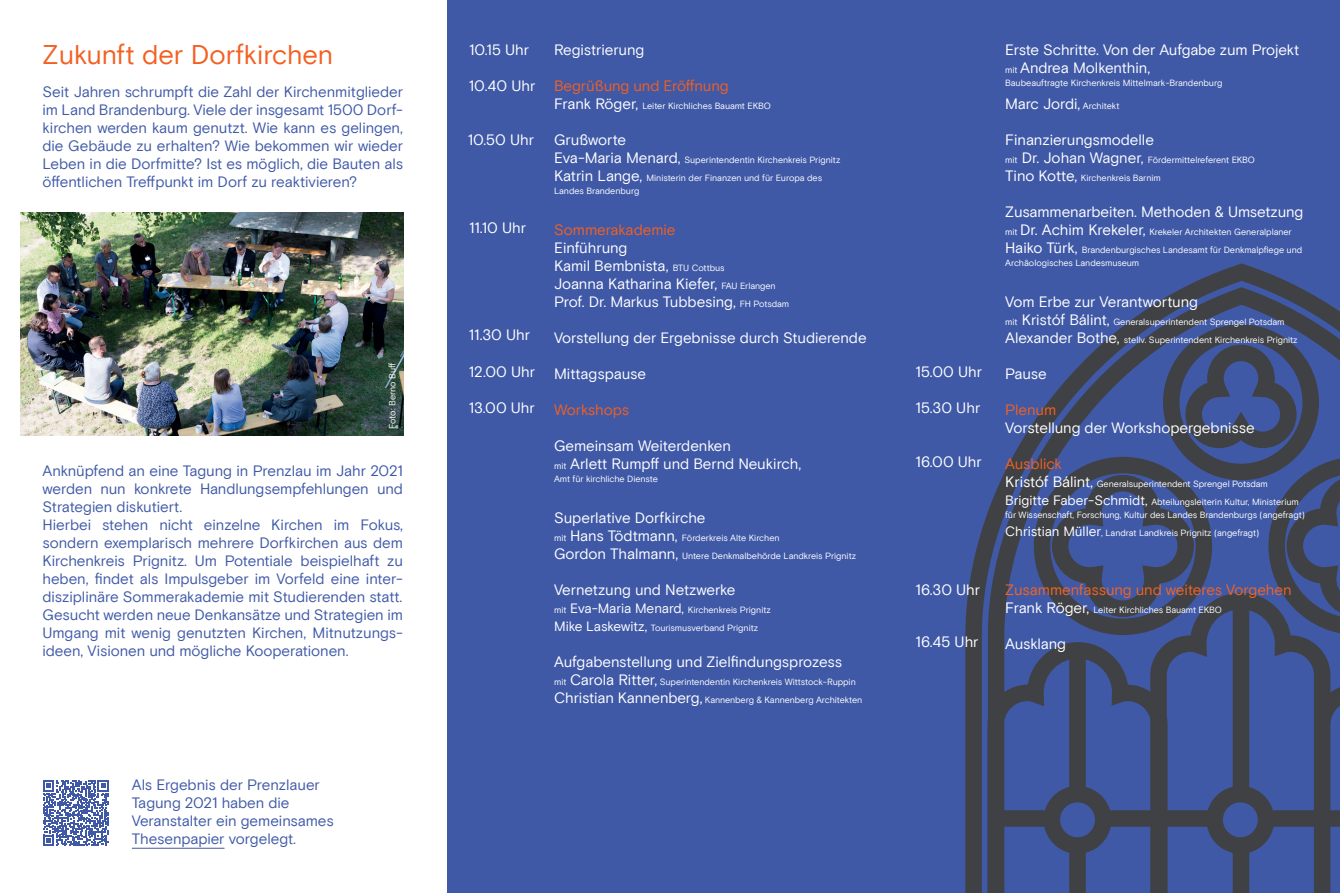
<style>
.page{position:relative;width:1340px;height:893px;background:#fff}
.page>*{position:absolute;margin:0;border:0;box-sizing:border-box;transform-origin:0 0}
.t1{font:27px "Basis Grotesque";color:#f26021}
.t2{font:15px/18px "Basis Grotesque";letter-spacing:-.005em;color:#3f59a7}
.t3{font:15px/18px "Basis Grotesque";letter-spacing:-.005em;color:#fff}
.t4{font:15px "Basis Grotesque";letter-spacing:-.005em;color:#f26021}
.t5{font:15px "Basis Grotesque";letter-spacing:-.01em;color:#f36421}
.t6{font:9px/18px "Basis Grotesque";letter-spacing:-.005em;color:#fff}
.s1{font-size:15px}
.s2{font-size:9px}
.s3{font-size:13.5px}
</style>
<div class="page">
<img style="left:20px;top:213px;width:383px;height:223px">
<hr style="left:132px;top:848px;width:92px;height:1px;background:#3f59a7">
<svg style="left:43px;top:780px;width:66px;height:66px"></svg>
<div style="left:448px;top:0;width:891px;height:893px;background:#3f59a7"></div>
<svg style="left:965px;top:263px;width:333px;height:630px"></svg>
<svg style="left:987px;top:287px;width:352px;height:606px"></svg>
<svg style="left:1033px;top:324px;width:306px;height:311px"></svg>
<h1 class="t1" style="left:43px;top:39px;width:292px">Zukunft der Dorfkirchen</h1>
<p class="t2" style="left:43px;top:82px;width:362px;text-align:justify">Seit Jahren schrumpft die Zahl der Kirchenmitglieder im Land Brandenburg. Viele der insgesamt 1500 Dorf&shy;kirchen werden kaum genutzt. Wie kann es gelingen, die Gebäude zu erhalten? Wie bekommen wir wieder Leben in die Dorfmitte? Ist es möglich, die Bauten als öffentlichen Treffpunkt im Dorf zu reaktivieren?</p>
<p class="t6" style="left:383px;top:429px;width:67px;rotate:-90deg">Foto: Berno Buff</p>
<p class="t2" style="left:43px;top:462px;width:362px">Anknüpfend an eine Tagung in Prenzlau im Jahr 2021 werden nun konkrete Handlungsempfehlungen und Strategien diskutiert.<br>Hierbei stehen nicht einzelne Kirchen im Fokus, sondern exemplarisch mehrere Dorfkirchen aus dem Kirchenkreis Prignitz. Um Potentiale beispielhaft zu heben, findet als Impulsgeber im Vorfeld eine inter&shy;disziplinäre Sommerakademie mit Studierenden statt.<br>Gesucht werden neue Denkansätze und Strategien im Umgang mit wenig genutzten Kirchen, Mitnutzungs&shy;ideen, Visionen und mögliche Kooperationen.</p>
<h2 class="t2" style="left:132px;top:776px;width:203px">Als Ergebnis der Prenzlauer<br>Tagung 2021 haben die<br>Veranstalter ein gemeinsames<br>Thesenpapier vorgelegt.</h2>
<h2 class="t3" style="left:469px;top:40px;width:62px">10.15 Uhr</h2>
<h2 class="t3" style="left:469px;top:77px;width:68px">10.40 Uhr</h2>
<h2 class="t3" style="left:468px;top:131px;width:68px">10.50 Uhr</h2>
<h2 class="t3" style="left:469px;top:219px;width:58px">11.10 Uhr</h2>
<h2 class="t3" style="left:469px;top:326px;width:63px">11.30 Uhr</h2>
<h2 class="t3" style="left:469px;top:363px;width:68px">12.00 Uhr</h2>
<h2 class="t3" style="left:469px;top:399px;width:67px">13.00 Uhr</h2>
<h2 class="t3" style="left:554px;top:40px;width:92px">Registrierung</h2>
<h2 class="t4" style="left:554px;top:77px;width:176px">Begrüßung und Eröffnung</h2>
<p class="t6" style="left:554px;top:96px;width:218px"><span class="s1">Frank Röger,</span> Leiter Kirchliches Bauamt EKBO</p>
<h2 class="t3" style="left:554px;top:130px;width:74px">Grußworte</h2>
<p class="t6" style="left:554px;top:150px;width:288px"><span class="s1">Eva-Maria Menard,</span> Superintendentin Kirchenkreis Prignitz<br><span class="s1">Katrin Lange,</span> Ministerin der Finanzen und für Europa des</p>
<p class="t6" style="left:554px;top:182px;width:87px">Landes Brandenburg</p>
<h2 class="t4" style="left:554px;top:221px;width:123px">Sommerakademie</h2>
<h2 class="t3" style="left:554px;top:238px;width:237px">Einführung<br>Kamil Bembnista, <span class="s2">BTU Cottbus<br></span>Joanna Katharina Kiefer, <span class="s2">FAU Erlangen<br></span>Prof. Dr. Markus Tubbesing, <span class="s2">FH Potsdam</span></h2>
<h2 class="t3" style="left:554px;top:328px;width:314px">Vorstellung der Ergebnisse durch Studierende</h2>
<h2 class="t3" style="left:554px;top:364px;width:93px">Mittagspause</h2>
<h2 class="t4" style="left:554px;top:401px;width:76px">Workshops</h2>
<h2 class="t3" style="left:554px;top:436px;width:249px">Gemeinsam Weiterdenken<br><span class="s2">mit</span> Arlett Rumpff und Bernd Neukirch,</h2>
<p class="t6" style="left:554px;top:470px;width:105px">Amt für kirchliche Dienste</p>
<h2 class="t3" style="left:554px;top:508px;width:153px">Superlative Dorfkirche</h2>
<p class="t6" style="left:554px;top:528px;width:303px">mit <span class="s1">Hans Tödtmann,</span> Förderkreis Alte Kirchen<br><span class="s1">Gordon Thalmann,</span> Untere Denkmalbehörde Landkreis Prignitz</p>
<h2 class="t3" style="left:554px;top:580px;width:183px">Vernetzung und Netzwerke</h2>
<p class="t6" style="left:554px;top:600px;width:218px">mit <span class="s3">Eva-Maria Menard,</span> Kirchenkreis Prignitz<br><span class="s3">Mike Laskewitz,</span> Tourismusverband Prignitz</p>
<h2 class="t3" style="left:554px;top:652px;width:289px">Aufgabenstellung und Zielfindungsprozess</h2>
<p class="t6" style="left:554px;top:672px;width:310px">mit <span class="s1">Carola Ritter,</span> Superintendentin Kirchenkreis Wittstock-Ruppin<br><span class="s1">Christian Kannenberg,</span> Kannenberg &amp; Kannenberg Architekten</p>
<h2 class="t3" style="left:915px;top:363px;width:68px">15.00 Uhr</h2>
<h2 class="t3" style="left:915px;top:399px;width:66px">15.30 Uhr</h2>
<h2 class="t3" style="left:915px;top:453px;width:68px">16.00 Uhr</h2>
<h2 class="t3" style="left:915px;top:580px;width:66px">16.30 Uhr</h2>
<h2 class="t3" style="left:915px;top:633px;width:64px">16.45 Uhr</h2>
<h2 class="t3" style="left:1005px;top:40px;width:295px">Erste Schritte. Von der Aufgabe zum Projekt <span class="s2">mit</span> Andrea Molkenthin,</h2>
<p class="t6" style="left:1005px;top:74px;width:219px">Baubeauftragte Kirchenkreis Mittelmark-Brandenburg</p>
<h2 class="t3" style="left:1005px;top:94px;width:116px">Marc Jordi, <span class="s2">Architekt</span></h2>
<h2 class="t3" style="left:1005px;top:130px;width:150px">Finanzierungsmodelle</h2>
<p class="t6" style="left:1005px;top:150px;width:251px">mit <span class="s1">Dr. Johan Wagner,</span> Fördermittelreferent EKBO<br><span class="s1">Tino Kotte,</span> Kirchenkreis Barnim</p>
<h2 class="t3" style="left:1005px;top:202px;width:299px">Zusammenarbeiten. Methoden &amp; Umsetzung</h2>
<p class="t6" style="left:1005px;top:222px;width:298px">mit <span class="s1">Dr. Achim Krekeler,</span> Krekeler Architekten Generalplaner<br><span class="s1">Haiko Türk,</span> Brandenburgisches Landesamt für Denkmalpflege und</p>
<p class="t6" style="left:1005px;top:254px;width:135px">Archäologisches Landesmuseum</p>
<h2 class="t3" style="left:1005px;top:292px;width:194px">Vom Erbe zur Verantwortung</h2>
<p class="t6" style="left:1005px;top:312px;width:294px">mit <span class="s1">Kristóf Bálint,</span> Generalsuperintendent Sprengel Potsdam<br><span class="s1">Alexander Bothe,</span> stellv. Superintendent Kirchenkreis Prignitz</p>
<h2 class="t3" style="left:1005px;top:364px;width:43px">Pause</h2>
<h2 class="t4" style="left:1005px;top:401px;width:53px">Plenum</h2>
<h2 class="t3" style="left:1005px;top:418px;width:251px">Vorstellung der Workshopergebnisse</h2>
<h2 class="t4" style="left:1005px;top:455px;width:58px">Ausblick</h2>
<p class="t6" style="left:1005px;top:474px;width:295px"><span class="s1">Kristóf Bálint,</span> Generalsuperintendent Sprengel Potsdam<br><span class="s3">Brigitte Faber-Schmidt,</span> Abteilungsleiterin Kultur, Ministerium</p>
<p class="t6" style="left:1005px;top:506px;width:301px">für Wissenschaft, Forschung, Kultur des Landes Brandenburgs (angefragt)<br><span class="s3">Christian Müller</span>, Landrat Landkreis Prignitz (angefragt)</p>
<h2 class="t5" style="left:1005px;top:581px;width:288px">Zusammenfassung und weiteres Vorgehen</h2>
<p class="t6" style="left:1005px;top:600px;width:218px"><span class="s1">Frank Röger,</span> Leiter Kirchliches Bauamt EKBO</p>
<h2 class="t3" style="left:1005px;top:634px;width:62px">Ausklang</h2>
</div>
